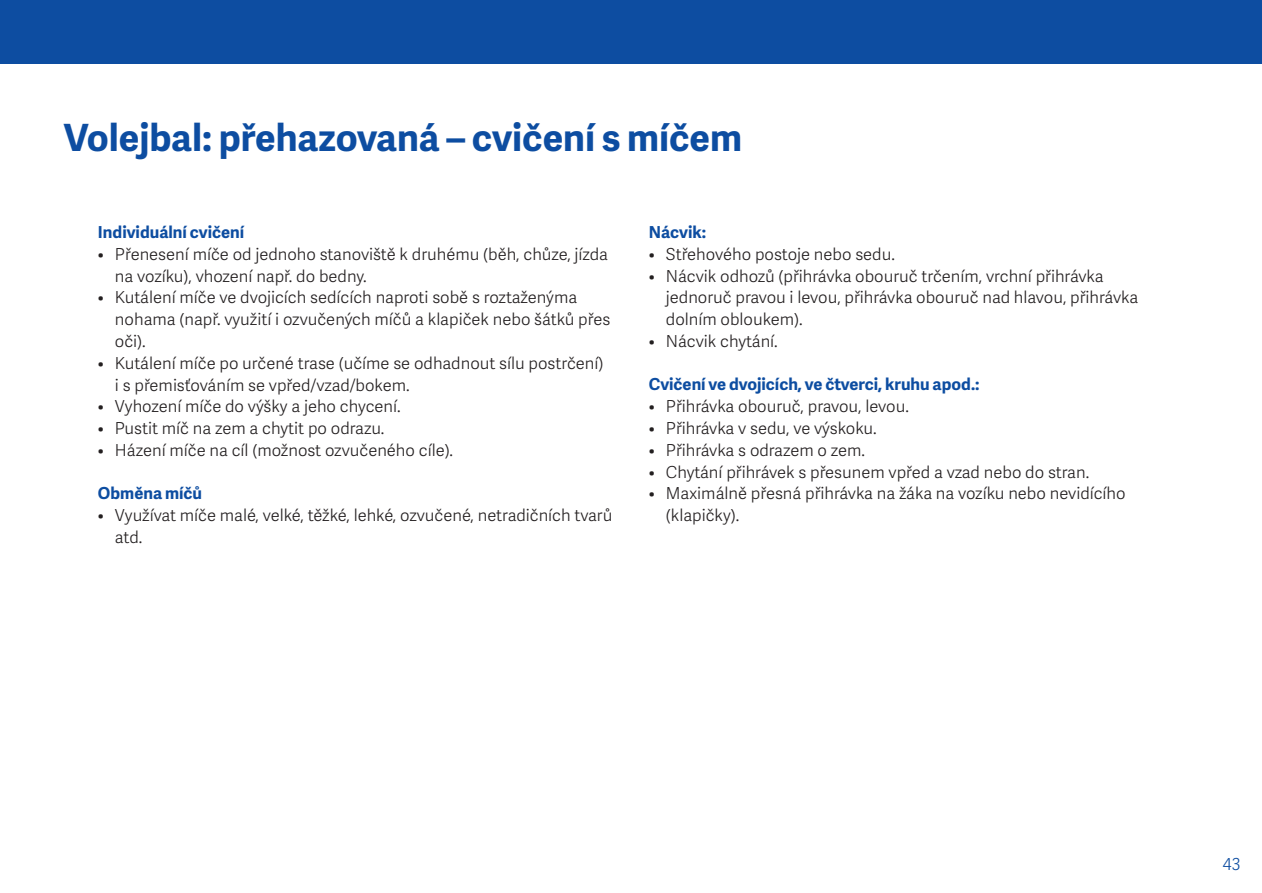
<style>
.page{position:relative;width:1262px;height:893px;background:#fff}
.page>*{position:absolute;margin:0;border:0;box-sizing:border-box;transform-origin:0 0}
.t1{font:700 37.5px "Adelle Sans";color:#0d4da1}
.t2{font:300 16.5px/21.8px "Adelle Sans";color:#231f20}
.t3{font:700 16.5px "Adelle Sans";color:#0d4da1}
.t4{font:300 16.5px "Adelle Sans";color:#0d4da1}
</style>
<div class="page">
<div style="left:0;top:0;width:1261px;height:64px;background:#0d4da1"></div>
<h1 class="t1" style="left:64px;top:110px;width:679px">Volejbal: přehazovaná – cvičení s míčem</h1>
<p class="t3" style="left:98px;top:220px;width:148px">Individuální cvičení</p>
<p class="t2" style="left:115px;top:242px;width:494px;text-indent:-17px">• Přenesení míče od jednoho stanoviště k druhému (běh, chůze, jízda na vozíku), vhození např. do bedny.</p>
<p class="t2" style="left:115px;top:286px;width:497px;text-indent:-17px">• Kutálení míče ve dvojicích sedících naproti sobě s roztaženýma nohama (např. využití i ozvučených míčů a klapiček nebo šátků přes oči).</p>
<p class="t2" style="left:115px;top:351px;width:490px;text-indent:-17px">• Kutálení míče po určené trase (učíme se odhadnout sílu postrčení) i s přemisťováním se vpřed/vzad/bokem.</p>
<p class="t2" style="left:98px;top:395px;width:304px">• Vyhození míče do výšky a jeho chycení.</p>
<p class="t2" style="left:98px;top:416px;width:288px">• Pustit míč na zem a chytit po odrazu.</p>
<p class="t2" style="left:98px;top:438px;width:357px">• Házení míče na cíl (možnost ozvučeného cíle).</p>
<p class="t3" style="left:98px;top:481px;width:106px">Obměna míčů</p>
<p class="t2" style="left:115px;top:503px;width:499px;text-indent:-17px">• Využívat míče malé, velké, těžké, lehké, ozvučené, netradičních tvarů atd.</p>
<p class="t3" style="left:649px;top:220px;width:59px">Nácvik:</p>
<p class="t2" style="left:649px;top:242px;width:247px">• Střehového postoje nebo sedu.</p>
<p class="t2" style="left:666px;top:264px;width:474px;text-indent:-17px">• Nácvik odhozů (přihrávka obouruč trčením, vrchní přihrávka jednoruč pravou i levou, přihrávka obouruč nad hlavou, přihrávka dolním obloukem).</p>
<p class="t2" style="left:649px;top:329px;width:130px">• Nácvik chytání.</p>
<p class="t3" style="left:649px;top:372px;width:332px">Cvičení ve dvojicích, ve čtverci, kruhu apod.:</p>
<p class="t2" style="left:649px;top:395px;width:261px">• Přihrávka obouruč, pravou, levou.</p>
<p class="t2" style="left:649px;top:416px;width:229px">• Přihrávka v sedu, ve výskoku.</p>
<p class="t2" style="left:649px;top:438px;width:218px">• Přihrávka s odrazem o zem.</p>
<p class="t2" style="left:649px;top:460px;width:442px">• Chytání přihrávek s přesunem vpřed a vzad nebo do stran.</p>
<p class="t2" style="left:666px;top:482px;width:461px;text-indent:-17px">• Maximálně přesná přihrávka na žáka na vozíku nebo nevidícího (klapičky).</p>
<p class="t4" style="left:1222px;top:851px;width:19px">43</p>
</div>
